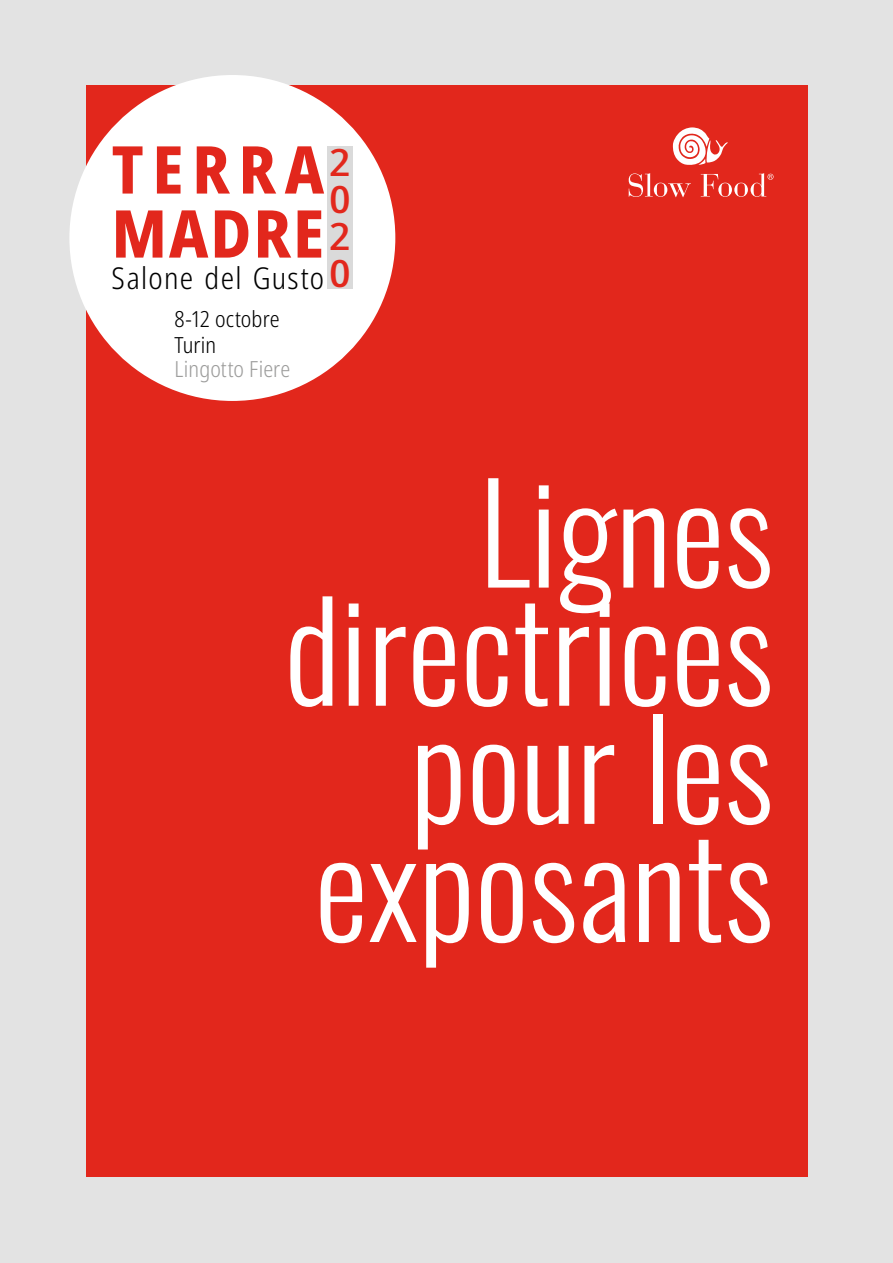
<style>
.page{position:relative;width:893px;height:1263px;background:#e3e3e3}
.page>*{position:absolute;margin:0;border:0;box-sizing:border-box;transform-origin:0 0}
.t1{font:300 135px/118.2px "Oswald";color:#fff;text-align:right}
.t2{font:800 condensed 66px/64.1px "Noto Sans";letter-spacing:.08em;color:#e2271c}
.t3{font:500 condensed 37.65px/36.9px "Noto Sans";color:#e2271c;text-align:justify;scale:1.2 1}
.t4{font:300 condensed 30.15px "Noto Sans";letter-spacing:.045em;color:#000}
.t5{font:300 condensed 22.2px/26.7px "Noto Sans";color:#000}
.t6{font:300 condensed 22.2px "Noto Sans";letter-spacing:.005em;color:#9d9d9c}
</style>
<div class="page">
<div style="left:86px;top:86px;width:721px;height:1091px;background:#e2271c"></div>
<div style="left:69px;top:75px;width:326px;height:326px;background:#fff;border-radius:50%"></div>
<div style="left:327px;top:146px;width:26px;height:143px;background:#dadada"></div>
<svg style="left:673px;top:127px;width:55px;height:38px"></svg>
<svg style="left:629px;top:173px;width:62px;height:24px"></svg>
<svg style="left:701px;top:173px;width:72px;height:24px"></svg>
<p class="t2" style="left:112px;top:138px;width:214px">TERRA<br>MADRE</p>
<p class="t3" style="left:329px;top:145px;width:20px">2<br>0<br>2<br>0</p>
<p class="t5" style="left:175px;top:306px;width:106px">8-12 octobre<br>Turin</p>
<p class="t6" style="left:175px;top:354px;width:117px">Lingotto Fiere</p>
<p class="t4" style="left:112px;top:257px;width:214px">Salone del Gusto</p>
<p class="t1" style="left:284px;top:458px;width:491px">Lignes directrices pour les exposants</p>
</div>
